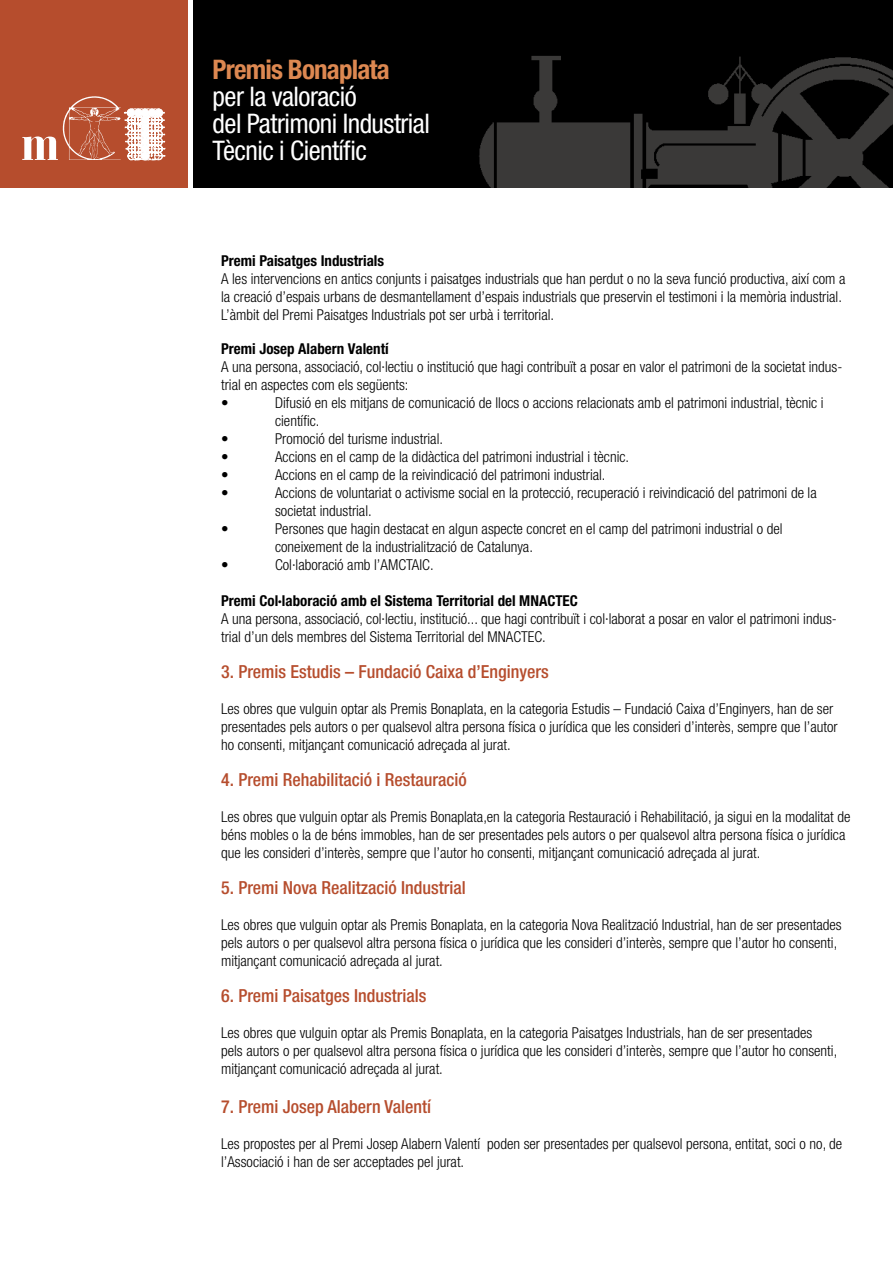
<style>
.page{position:relative;width:893px;height:1263px;background:#fff}
.page>*{position:absolute;margin:0;border:0;box-sizing:border-box;transform-origin:0 0}
.t1{font:condensed 27px/27px "Helvetica Neue LT Std";letter-spacing:-.02em;color:#fff}
.t2{font:700 condensed 27px "Helvetica Neue LT Std";letter-spacing:-.03em;color:#dd8851}
.t3{font:500 condensed 18px "Helvetica Neue LT Std";color:#b64d2d}
.t4{font:300 condensed 15px/18px "Helvetica Neue LT Std";color:#000}
.t5{font:700 condensed 15px "Helvetica Neue LT Std";color:#000}
</style>
<div class="page">
<div style="left:193px;top:0;width:700px;height:187px;background:#000"></div>
<img style="left:479px;top:56px;width:414px;height:131px">
<div style="left:0;top:0;width:187px;height:187px;background:#b64d2d"></div>
<svg style="left:22px;top:96px;width:143px;height:65px"></svg>
<h1 class="t2" style="left:213px;top:53px;width:179px">Premis Bonaplata</h1>
<h1 class="t1" style="left:213px;top:83px;width:219px">per la valoració<br>del Patrimoni Industrial<br>Tècnic i Científic</h1>
<p class="t5" style="left:221px;top:251px;width:165px">Premi Paisatges Industrials</p>
<p class="t4" style="left:221px;top:269px;width:626px">A les intervencions en antics conjunts i paisatges industrials que han perdut o no la seva funció productiva, així com a la creació d’espais urbans de desmantellament d’espais industrials que preservin el testimoni i la memòria industrial.<br>L’àmbit del Premi Paisatges Industrials pot ser urbà i territorial.</p>
<p class="t5" style="left:221px;top:340px;width:169px">Premi Josep Alabern Valentí</p>
<p class="t4" style="left:221px;top:358px;width:623px">A una persona, associació, col·lectiu o institució que hagi contribuït a posar en valor el patrimoni de la societat indus&shy;trial en aspectes com els següents:<br>•</p>
<p class="t4" style="left:275px;top:394px;width:550px">Difusió en els mitjans de comunicació de llocs o accions relacionats amb el patrimoni industrial, tècnic i científic.</p>
<p class="t4" style="left:221px;top:430px;width:9px">•</p>
<p class="t4" style="left:275px;top:430px;width:169px">Promoció del turisme industrial.</p>
<p class="t4" style="left:221px;top:448px;width:9px">•</p>
<p class="t4" style="left:275px;top:448px;width:356px">Accions en el camp de la didàctica del patrimoni industrial i tècnic.</p>
<p class="t4" style="left:221px;top:466px;width:9px">•</p>
<p class="t4" style="left:275px;top:466px;width:332px">Accions en el camp de la reivindicació del patrimoni industrial.</p>
<p class="t4" style="left:221px;top:484px;width:9px">•</p>
<p class="t4" style="left:275px;top:484px;width:543px">Accions de voluntariat o activisme social en la protecció, recuperació i reivindicació del patrimoni de la societat industrial.</p>
<p class="t4" style="left:221px;top:520px;width:9px">•</p>
<p class="t4" style="left:275px;top:520px;width:509px">Persones que hagin destacat en algun aspecte concret en el camp del patrimoni industrial o del coneixement de la industrialització de Catalunya.</p>
<p class="t4" style="left:221px;top:556px;width:9px">•</p>
<p class="t4" style="left:275px;top:556px;width:160px">Col·laboració amb l’AMCTAIC.</p>
<p class="t5" style="left:221px;top:592px;width:358px">Premi Col·laboració amb el Sistema Territorial del MNACTEC</p>
<p class="t4" style="left:221px;top:610px;width:617px">A una persona, associació, col·lectiu, institució... que hagi contribuït i col·laborat a posar en valor el patrimoni indus&shy;trial d’un dels membres del Sistema Territorial del MNACTEC.</p>
<p class="t3" style="left:221px;top:661px;width:329px">3. Premis Estudis – Fundació Caixa d’Enginyers</p>
<p class="t4" style="left:221px;top:700px;width:618px">Les obres que vulguin optar als Premis Bonaplata, en la categoria Estudis – Fundació Caixa d’Enginyers, han de ser presentades pels autors o per qualsevol altra persona física o jurídica que les consideri d’interès, sempre que l’autor ho consenti, mitjançant comunicació adreçada al jurat.</p>
<p class="t3" style="left:221px;top:769px;width:247px">4. Premi Rehabilitació i Restauració</p>
<p class="t4" style="left:221px;top:808px;width:631px">Les obres que vulguin optar als Premis Bonaplata,en la categoria Restauració i Rehabilitació, ja sigui en la modalitat de béns mobles o la de béns immobles, han de ser presentades pels autors o per qualsevol altra persona física o jurídica que les consideri d’interès, sempre que l’autor ho consenti, mitjançant comunicació adreçada al jurat.</p>
<p class="t3" style="left:221px;top:877px;width:246px">5. Premi Nova Realització Industrial</p>
<p class="t4" style="left:221px;top:916px;width:622px">Les obres que vulguin optar als Premis Bonaplata, en la categoria Nova Realització Industrial, han de ser presentades pels autors o per qualsevol altra persona física o jurídica que les consideri d’interès, sempre que l’autor ho consenti, mitjançant comunicació adreçada al jurat.</p>
<p class="t3" style="left:221px;top:985px;width:207px">6. Premi Paisatges Industrials</p>
<p class="t4" style="left:221px;top:1024px;width:618px">Les obres que vulguin optar als Premis Bonaplata, en la categoria Paisatges Industrials, han de ser presentades pels autors o per qualsevol altra persona física o jurídica que les consideri d’interès, sempre que l’autor ho consenti, mitjançant comunicació adreçada al jurat.</p>
<p class="t3" style="left:221px;top:1096px;width:211px">7. Premi Josep Alabern Valentí</p>
<p class="t4" style="left:221px;top:1135px;width:623px">Les propostes per al Premi Josep Alabern Valentí poden ser presentades per qualsevol persona, entitat, soci o no, de l’Associació i han de ser acceptades pel jurat.</p>
</div>
